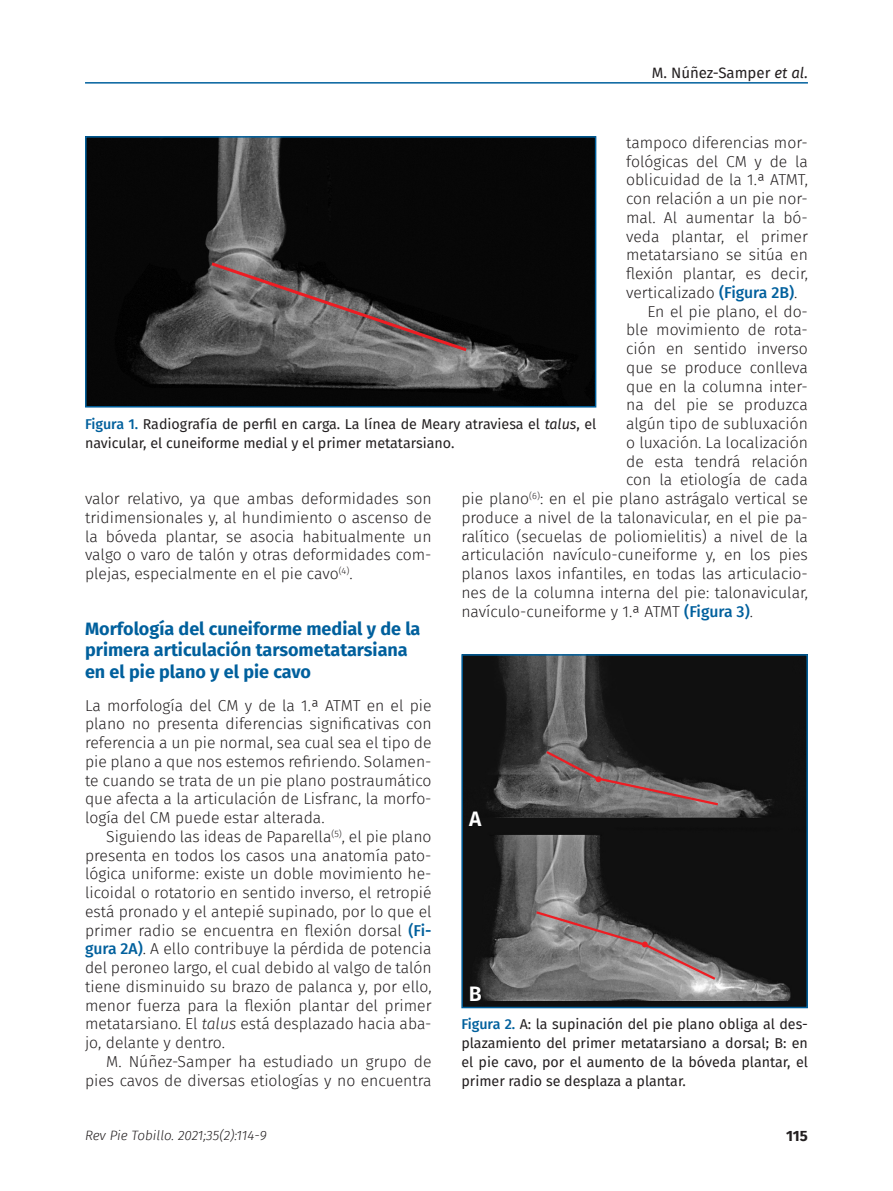
<style>
.page{position:relative;width:893px;height:1191px;background:#fff}
.page>*{position:absolute;margin:0;border:0;box-sizing:border-box;transform-origin:0 0}
.Letra_figura{font:600 21px "Fira Sans FS";color:#fff}
.Ladillo{font:700 18px/21px "Fira Sans FS";color:#00609d}
.Párrafo_general{font:300 15.75px/18.8px "Fira Sans FS";color:#231f20;text-align:justify}
.Primer_párrafo{font:300 15.75px/18.8px "Fira Sans FS";color:#231f20;text-align:justify}
.t1{font:15px "Fira Sans FS";color:#231f20}
.t2{font:700 15px "Fira Sans FS";color:#231f20}
.Pie_de_foto{font:14.25px/18.8px "Fira Sans FS";color:#231f20}
.t3{font:italic 300 13.5px "Fira Sans FS";color:#231f20}
.s1{font-style:italic}
.s2{font-weight:500;color:#00609d}
</style>
<div class="page">
<hr style="left:85px;top:82px;width:723px;height:2px;background:#00609d">
<img style="left:88px;top:139px;width:505px;height:265px">
<div style="left:85px;top:136px;width:511px;height:271px;border:2px solid #00609d"></div>
<svg style="left:208px;top:260px;width:262px;height:94px;background:#4d4646"></svg>
<img style="left:464px;top:657px;width:341px;height:348px">
<div style="left:461px;top:654px;width:347px;height:354px;border:2px solid #00609d"></div>
<svg style="left:544px;top:749px;width:176px;height:58px;background:#5b5353"></svg>
<svg style="left:534px;top:909px;width:184px;height:72px;background:#6f6768"></svg>
<p class="t1" style="left:652px;top:62px;width:158px">M. Núñez-Samper <span class="s1">et al.</span></p>
<p class="Párrafo_general" style="left:626px;top:133px;width:183px">tampoco diferencias mor&shy;fológicas del CM y de la oblicuidad de la 1.ª ATMT, con relación a un pie nor&shy;mal. Al aumentar la bó&shy;veda plantar, el primer metatarsiano se sitúa en flexión plantar, es decir, verticalizado <span class="s2">(Figura 2B)</span>.</p>
<p class="Párrafo_general" style="left:647px;top:302px;width:162px">En el pie plano, el do-</p>
<p class="Párrafo_general" style="left:626px;top:320px;width:183px">ble movimiento de rota-</p>
<p class="Párrafo_general" style="left:626px;top:339px;width:183px">ción en sentido inverso</p>
<p class="Párrafo_general" style="left:626px;top:358px;width:183px">que se produce conlleva</p>
<p class="Párrafo_general" style="left:626px;top:377px;width:183px">que en la columna inter-</p>
<p class="Párrafo_general" style="left:626px;top:395px;width:183px">na del pie se produzca</p>
<p class="Párrafo_general" style="left:626px;top:414px;width:183px">algún tipo de subluxación</p>
<p class="Párrafo_general" style="left:626px;top:433px;width:183px">o luxación. La localización</p>
<p class="Párrafo_general" style="left:626px;top:452px;width:183px">de esta tendrá relación</p>
<p class="Párrafo_general" style="left:626px;top:470px;width:183px">con la etiología de cada</p>
<p class="Párrafo_general" style="left:461px;top:489px;width:348px">pie plano<sup>(6)</sup>: en el pie plano astrágalo vertical se</p>
<p class="Párrafo_general" style="left:461px;top:508px;width:348px">produce a nivel de la talonavicular, en el pie pa-</p>
<p class="Párrafo_general" style="left:461px;top:527px;width:348px">ralítico (secuelas de poliomielitis) a nivel de la</p>
<p class="Párrafo_general" style="left:461px;top:545px;width:348px">articulación navículo-cuneiforme y, en los pies</p>
<p class="Párrafo_general" style="left:461px;top:564px;width:348px">planos laxos infantiles, en todas las articulacio-</p>
<p class="Párrafo_general" style="left:461px;top:583px;width:348px">nes de la columna interna del pie: talonavicular,</p>
<p class="Párrafo_general" style="left:461px;top:602px;width:293px">navículo-cuneiforme y 1.ª ATMT <span class="s2">(Figura 3)</span>.</p>
<p class="Pie_de_foto" style="left:85px;top:415px;width:513px"><span class="s2">Figura 1.</span> Radiografía de perfil en carga. La línea de Meary atraviesa el <span class="s1">talus</span>, el navicular, el cuneiforme medial y el primer metatarsiano.</p>
<p class="Párrafo_general" style="left:85px;top:489px;width:348px">valor relativo, ya que ambas deformidades son tridimensionales y, al hundimiento o ascenso de la bóveda plantar, se asocia habitualmente un valgo o varo de talón y otras deformidades com&shy;plejas, especialmente en el pie cavo<sup>(4)</sup>.</p>
<p class="Ladillo" style="left:85px;top:618px;width:337px">Morfología del cuneiforme medial y de la primera articulación tarsometatarsiana en el pie plano y el pie cavo</p>
<p class="Primer_párrafo" style="left:85px;top:695px;width:348px">La morfología del CM y de la 1.ª ATMT en el pie plano no presenta diferencias significativas con referencia a un pie normal, sea cual sea el tipo de pie plano a que nos estemos refiriendo. Solamen&shy;te cuando se trata de un pie plano postraumático que afecta a la articulación de Lisfranc, la morfo&shy;logía del CM puede estar alterada.</p>
<p class="Párrafo_general" style="left:85px;top:827px;width:348px;text-indent:21px">Siguiendo las ideas de Paparella<sup>(5)</sup>, el pie plano presenta en todos los casos una anatomía pato&shy;lógica uniforme: existe un doble movimiento he&shy;licoidal o rotatorio en sentido inverso, el retropié está pronado y el antepié supinado, por lo que el primer radio se encuentra en flexión dorsal <span class="s2">(Fi&shy;gura 2A)</span>. A ello contribuye la pérdida de potencia del peroneo largo, el cual debido al valgo de talón tiene disminuido su brazo de palanca y, por ello, menor fuerza para la flexión plantar del primer metatarsiano. El <span class="s1">talus</span> está desplazado hacia aba&shy;jo, delante y dentro.</p>
<p class="Párrafo_general" style="left:85px;top:1052px;width:348px;text-align:right">M. Núñez-Samper ha estudiado un grupo de pies cavos de diversas etiologías y no encuentra</p>
<p class="Letra_figura" style="left:469px;top:803px;width:14px">A</p>
<p class="Letra_figura" style="left:469px;top:978px;width:14px">B</p>
<p class="Pie_de_foto" style="left:461px;top:1015px;width:348px;text-align:justify"><span class="s2">Figura 2.</span> A: la supinación del pie plano obliga al des&shy;plazamiento del primer metatarsiano a dorsal; B: en el pie cavo, por el aumento de la bóveda plantar, el primer radio se desplaza a plantar.</p>
<p class="t3" style="left:85px;top:1125px;width:183px">Rev Pie Tobillo. 2021;35(2):114-9</p>
<p class="t2" style="left:786px;top:1124px;width:23px">115</p>
</div>
